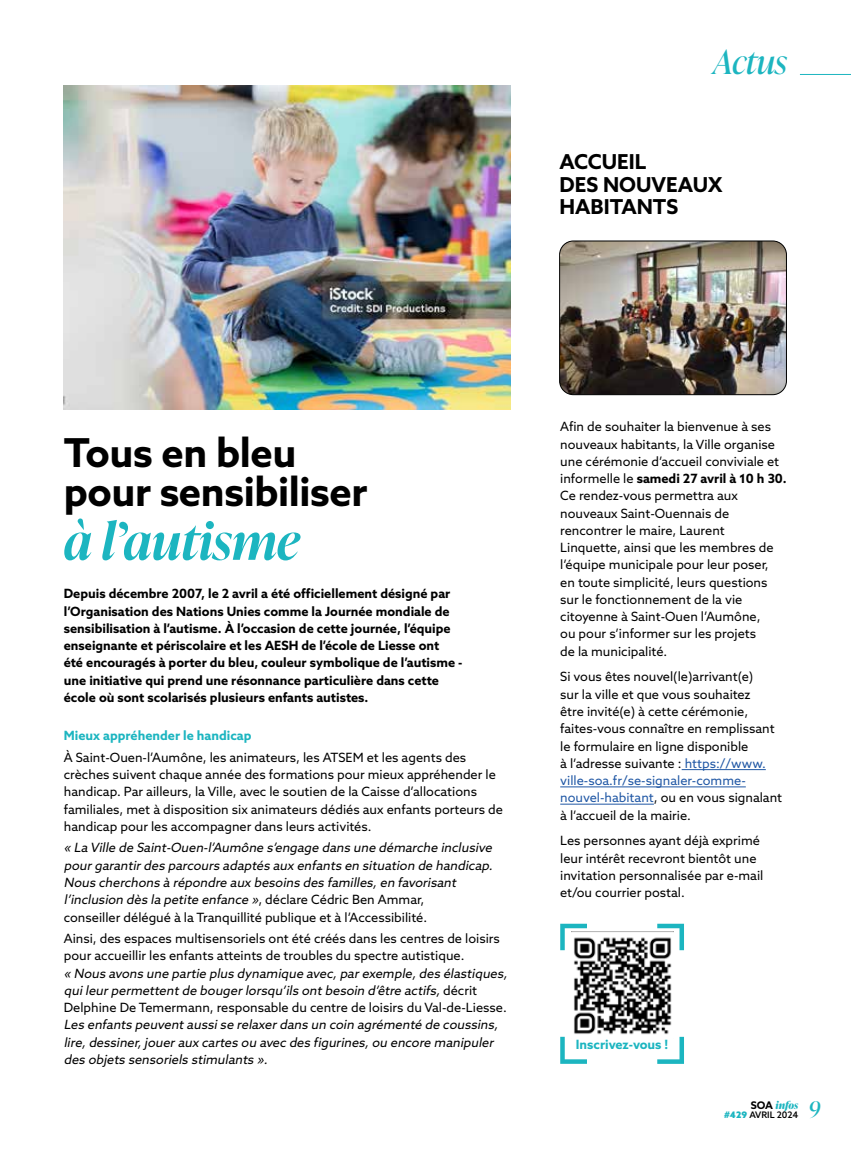
<style>
.page{position:relative;width:851px;height:1149px;background:#fff}
.page>*{position:absolute;margin:0;border:0;box-sizing:border-box;transform-origin:0 0}
.t1{font:italic 600 51px "Ivy Presto Display";color:#1cb5c0}
.t2{font:700 39.75px/39px "Azo Sans";letter-spacing:-.01em;color:#000}
.t3{font:italic 33.3px "Ivy Presto Display";color:#1cb5c0}
.t4{font:italic 22.8px "Ivy Presto Display";color:#1cb5c0}
.t5{font:700 20.55px/22.5px "Azo Sans";color:#000}
.t6{font:12.75px/17.2px "Azo Sans";color:#000}
.t7{font:italic 12.75px/17.2px "Azo Sans";color:#000}
.t8{font:700 12.75px/17.2px "Azo Sans";color:#000}
.t9{font:700 12.75px "Azo Sans";color:#1cb5c0}
.t10{font:italic 700 10.5px "Ivy Presto Display";color:#1cb5c0}
.t11{font:500 9px "Azo Sans";color:#000}
.s1{font-style:normal}
.s2{font-weight:700}
.s3{color:#2158a5}
.s4{font-family:"Azo Sans";font-style:normal;color:#000}
.s5{font-weight:900;color:#1cb5c0}
</style>
<div class="page">
<hr style="left:799px;top:74px;width:51px;height:1px;background:#1cb5c0">
<hr style="left:681px;top:769px;width:84px;height:1px;background:#2158a5">
<hr style="left:560px;top:786px;width:185px;height:1px;background:#2158a5">
<hr style="left:560px;top:803px;width:93px;height:1px;background:#2158a5">
<img style="left:559px;top:241px;width:227px;height:153px">
<div style="left:559px;top:241px;width:227px;height:153px;border:1px solid #000;border-radius:14px"></div>
<img style="left:64px;top:85px;width:446px;height:325px">
<img style="left:574px;top:931px;width:98px;height:104px">
<svg style="left:560px;top:923px;width:27px;height:26px"></svg>
<svg style="left:560px;top:1036px;width:27px;height:27px"></svg>
<svg style="left:657px;top:1036px;width:27px;height:27px"></svg>
<svg style="left:657px;top:923px;width:27px;height:26px"></svg>
<h3 class="t3" style="left:713px;top:38px;width:75px">Actus</h3>
<h3 class="t5" style="left:559px;top:150px;width:164px">ACCUEIL<br>DES NOUVEAUX<br>HABITANTS</h3>
<h2 class="t2" style="left:64px;top:432px;width:305px">Tous en bleu pour sensibiliser</h2>
<h1 class="t1" style="left:64px;top:504px;width:237px">à l’autisme</h1>
<p class="t8" style="left:64px;top:584px;width:400px">Depuis décembre 2007, le 2 avril a été officiellement désigné par l’Organisation des Nations Unies comme la Journée mondiale de sensibilisation à l’autisme. À l’occasion de cette journée, l’équipe enseignante et périscolaire et les AESH de l’école de Liesse ont<br>été encouragés à porter du bleu, couleur symbolique de l’autisme - une initiative qui prend une résonnance particulière dans cette école où sont scolarisés plusieurs enfants autistes.</p>
<p class="t9" style="left:64px;top:727px;width:189px">Mieux appréhender le handicap</p>
<p class="t6" style="left:64px;top:748px;width:440px">À Saint-Ouen-l’Aumône, les animateurs, les ATSEM et les agents des crèches suivent chaque année des formations pour mieux appréhender le handicap. Par ailleurs, la Ville, avec le soutien de la Caisse d’allocations familiales, met à disposition six animateurs dédiés aux enfants porteurs de handicap pour les accompagner dans leurs activités.</p>
<p class="t7" style="left:64px;top:838px;width:433px">« La Ville de Saint-Ouen-l’Aumône s’engage dans une démarche inclusive pourgarantirdes parcours adaptés aux enfants en situation de handicap.<br>Nous cherchons à répondre aux besoins des familles,en favorisant l’inclusion dès la petite enfance »<span class="s1">, d é c l a re C é d r i c B e n A m m a r,<br>conseiller délégué à la Tranquillité publique et à l’Accessibilité.</span></p>
<p class="t6" style="left:64px;top:929px;width:437px">Ainsi, des espaces multisensoriels ont été créés dans les centres de loisirs pour accueillir les enfants atteints de troubles du spectre autistique.</p>
<p class="t7" style="left:64px;top:963px;width:447px">« Nous avons une partie plus dynamique avec,parexemple,des élastiques, quileurpermettentde bougerlorsqu’ils ontbesoin d’être actifs,<span class="s1">d é c r i t<br>Delphine De Temermann, responsable du centre de loisirs du Val-de-Liesse.</span></p>
<p class="t7" style="left:64px;top:1015px;width:438px">Les enfants peuventaussise relaxerdans un coin agrémenté de coussins, lire,dessiner,joueraux cartes ou avec des figurines,ou encore manipuler des objets sensoriels stimulants ».</p>
<p class="t6" style="left:560px;top:418px;width:228px">Afin de souhaiter la bienvenue à ses nouveaux habitants, la Ville organise une cérémonie d’accueil conviviale et informelle le <span class="s2">samedi 27 avril à 10 h 30.<br></span>Ce rendez-vous permettra aux nouveaux Saint-Ouennais de rencontrer le maire, Laurent Linquette, ainsi que les membres de l’équipe municipale pour leur poser,<br>en toute simplicité, leurs questions sur le fonctionnement de la vie citoyenne à Saint-Ouen l’Aumône,<br>ou pour s’informer sur les projets<br>de la municipalité.</p>
<p class="t6" style="left:560px;top:668px;width:223px">Si vous êtes nouvel(le)arrivant(e)<br>sur la ville et que vous souhaitez<br>être invité(e) à cette cérémonie, faites-vous connaître en remplissant le formulaire en ligne disponible<br>à l’adresse suivante : <span class="s3">https://www. ville-soa.fr/se-signaler-comme&shy;nouvel-habitant</span>, ou en vous signalant à l’accueil de la mairie.</p>
<p class="t6" style="left:560px;top:831px;width:205px">Les personnes ayant déjà exprimé leur intérêt recevront bientôt une invitation personnalisée par e-mail et/ou courrier postal.</p>
<p class="t9" style="left:575px;top:1035px;width:94px">Inscrivez-vous !</p>
<p class="t10" style="left:750px;top:1097px;width:49px"><span class="s4">SOA</span> infos</p>
<p class="t11" style="left:724px;top:1108px;width:76px"><span class="s5">#429</span> AVRIL 2024</p>
<h3 class="t4" style="left:808px;top:1093px;width:13px">9</h3>
</div>
